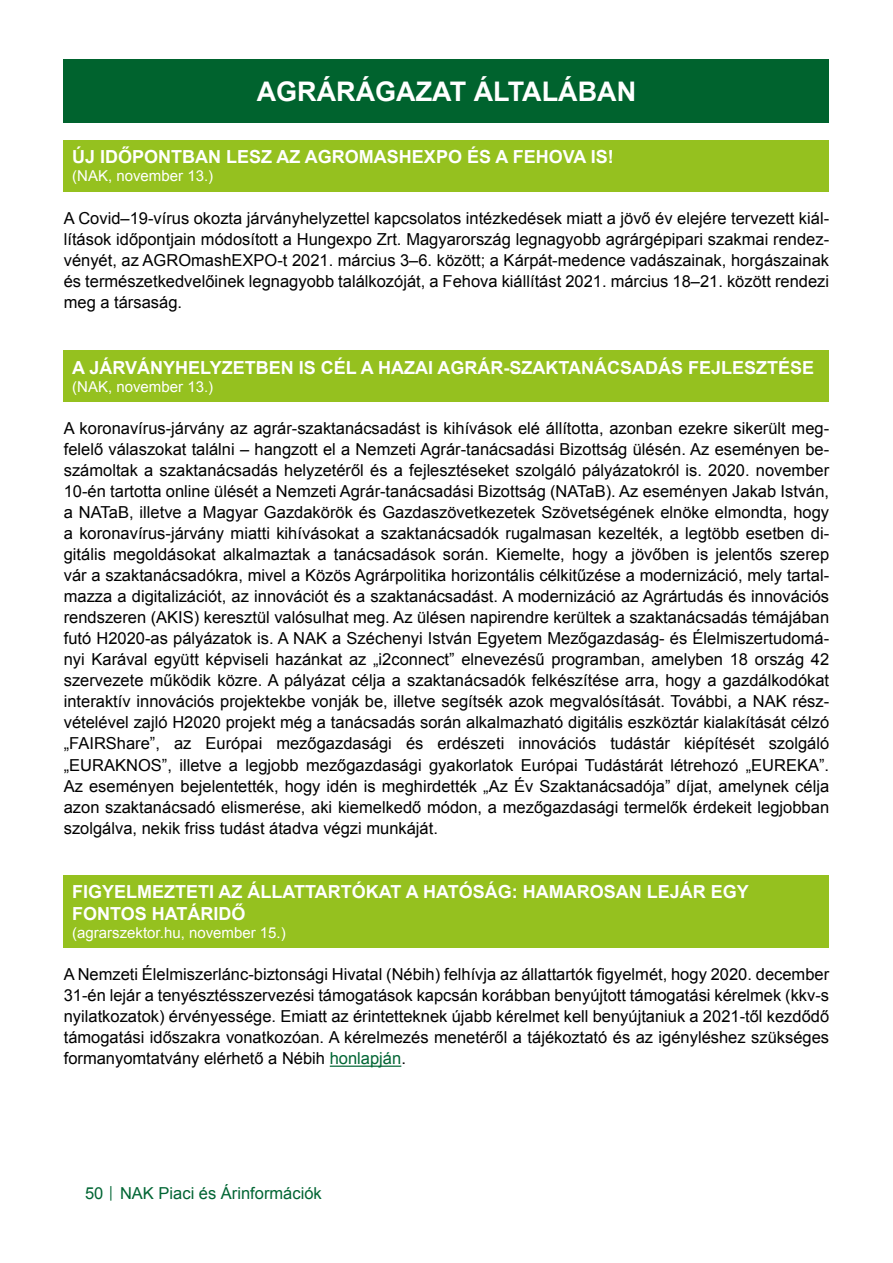
<style>
.page{position:relative;width:893px;height:1263px;background:#fff}
.page>*{position:absolute;margin:0;border:0;box-sizing:border-box;transform-origin:0 0}
.t1{font:700 27px "Arial";color:#fff}
.t2{font:700 18px/21.6px "Arial";color:#fff}
.t3{font:16.5px/21px "Arial";color:#000;text-align:justify}
.t4{font:16.5px "Arial";color:#006533}
.t5{font:15px "Arial";color:#fff}
.s1{color:#006533}
.s2{font-size:12px}
</style>
<div class="page">
<div style="left:64px;top:60px;width:765px;height:63px;background:#00632e"></div>
<hr style="left:330px;top:1065px;width:71px;height:2px;background:#006533">
<div style="left:64px;top:140px;width:765px;height:51px;background:#95c11f"></div>
<div style="left:64px;top:351px;width:765px;height:51px;background:#95c11f"></div>
<div style="left:64px;top:875px;width:765px;height:73px;background:#95c11f"></div>
<h1 class="t1" style="left:257px;top:74px;width:381px">AGRÁRÁGAZAT ÁLTALÁBAN</h1>
<p class="t2" style="left:72px;top:147px;width:543px">ÚJ IDŐPONTBAN LESZ AZ AGROMASHEXPO ÉS A FEHOVA IS!</p>
<p class="t5" style="left:72px;top:166px;width:142px">(NAK, november 13.)</p>
<p class="t3" style="left:64px;top:208px;width:767px">A Covid–19-vírus okozta járványhelyzettel kapcsolatos intézkedések miatt a jövő év elejére tervezett kiál&shy;lítások időpontjain módosított a Hungexpo Zrt. Magyarország legnagyobb agrárgépipari szakmai rendez&shy;vényét, az AGROmashEXPO-t 2021. március 3–6. között; a Kárpát-medence vadászainak, horgászainak és természetkedvelőinek legnagyobb találkozóját, a Fehova kiállítást 2021. március 18–21. között rendezi meg a társaság.</p>
<p class="t2" style="left:72px;top:357px;width:743px">A JÁRVÁNYHELYZETBEN IS CÉL A HAZAI AGRÁR-SZAKTANÁCSADÁS FEJLESZTÉSE</p>
<p class="t5" style="left:72px;top:377px;width:142px">(NAK, november 13.)</p>
<p class="t3" style="left:64px;top:418px;width:767px">A koronavírus-járvány az agrár-szaktanácsadást is kihívások elé állította, azonban ezekre sikerült meg&shy;felelő válaszokat találni – hangzott el a Nemzeti Agrár-tanácsadási Bizottság ülésén. Az eseményen be&shy;számoltak a szaktanácsadás helyzetéről és a fejlesztéseket szolgáló pályázatokról is. 2020. november 10-én tartotta online ülését a Nemzeti Agrár-tanácsadási Bizottság (NATaB). Az eseményen Jakab István, a NATaB, illetve a Magyar Gazdakörök és Gazdaszövetkezetek Szövetségének elnöke elmondta, hogy a koronavírus-járvány miatti kihívásokat a szaktanácsadók rugalmasan kezelték, a legtöbb esetben di&shy;gitális megoldásokat alkalmaztak a tanácsadások során. Kiemelte, hogy a jövőben is jelentős szerep vár a szaktanácsadókra, mivel a Közös Agrárpolitika horizontális célkitűzése a modernizáció, mely tartal&shy;mazza a digitalizációt, az innovációt és a szaktanácsadást. A modernizáció az Agrártudás és innovációs rendszeren (AKIS) keresztül valósulhat meg. Az ülésen napirendre kerültek a szaktanácsadás témájában futó H2020-as pályázatok is. A NAK a Széchenyi István Egyetem Mezőgazdaság- és Élelmiszertudomá&shy;nyi Karával együtt képviseli hazánkat az „i2connect” elnevezésű programban, amelyben 18 ország 42 szervezete működik közre. A pályázat célja a szaktanácsadók felkészítése arra, hogy a gazdálkodókat interaktív innovációs projektekbe vonják be, illetve segítsék azok megvalósítását. További, a NAK rész&shy;vételével zajló H2020 projekt még a tanácsadás során alkalmazható digitális eszköztár kialakítását célzó „FAIRShare”, az Európai mezőgazdasági és erdészeti innovációs tudástár kiépítését szolgáló „EURAKNOS”, illetve a legjobb mezőgazdasági gyakorlatok Európai Tudástárát létrehozó „EUREKA”.<br>Az eseményen bejelentették, hogy idén is meghirdették „Az Év Szaktanácsadója” díjat, amelynek célja azon szaktanácsadó elismerése, aki kiemelkedő módon, a mezőgazdasági termelők érdekeit legjobban szolgálva, nekik friss tudást átadva végzi munkáját.</p>
<p class="t2" style="left:72px;top:882px;width:678px">FIGYELMEZTETI AZ ÁLLATTARTÓKAT A HATÓSÁG: HAMAROSAN LEJÁR EGY<br>FONTOS HATÁRIDŐ</p>
<p class="t5" style="left:72px;top:923px;width:215px">(agrarszektor.hu, november 15.)</p>
<p class="t3" style="left:64px;top:964px;width:767px">A Nemzeti Élelmiszerlánc-biztonsági Hivatal (Nébih) felhívja az állattartók figyelmét, hogy 2020. december 31-én lejár a tenyésztésszervezési támogatások kapcsán korábban benyújtott támogatási kérelmek (kkv-s nyilatkozatok) érvényessége. Emiatt az érintetteknek újabb kérelmet kell benyújtaniuk a 2021-től kezdődő támogatási időszakra vonatkozóan. A kérelmezés menetéről a tájékoztató és az igényléshez szükséges formanyomtatvány elérhető a Nébih <span class="s1">honlapján</span>.</p>
<p class="t4" style="left:85px;top:1182px;width:238px">50 <span class="s2">│</span> NAK Piaci és Árinformációk</p>
</div>
